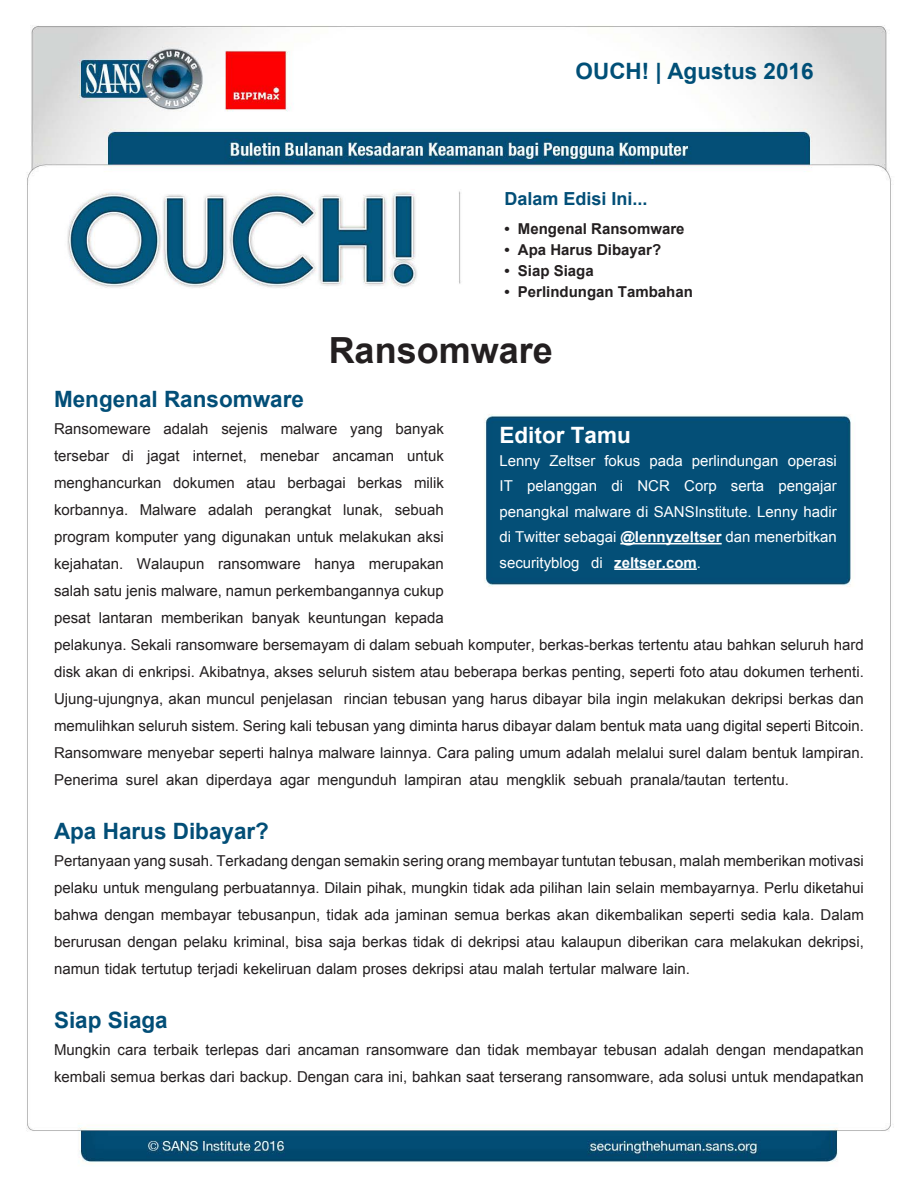
<style>
.page{position:relative;width:918px;height:1188px;background:#fff}
.page>*{position:absolute;margin:0;border:0;box-sizing:border-box;transform-origin:0 0}
.t1{font:700 36px "Arial";color:#231f20}
.MainText{font:700 22.5px "Arial";color:#024e77}
.t2{font:700 22.5px "Arial";color:#004f77}
.MainText-2{font:700 22.5px "Arial";color:#fff}
.t3{font:700 18px "Arial";color:#024e77}
.MainText-3{font:15px/27px "Arial";color:#231f20;text-align:justify}
.MainText-4{font:15px "Arial";color:#fff}
.t4{font:700 15px "Arial";color:#231f20}
.MainText-5{font:700 15px "Arial";color:#fff}
.s1{font-weight:700}
.s2{font-weight:400}
</style>
<div class="page">
<img style="left:26px;top:25px;width:865px;height:1139px">
<hr style="left:620px;top:543px;width:102px;height:1px;background:#fff">
<hr style="left:614px;top:568px;width:83px;height:2px;background:#fff">
<p class="t2" style="left:576px;top:56px;width:239px">OUCH! | Agustus 2016</p>
<p class="t3" style="left:504px;top:187px;width:145px">Dalam Edisi Ini...</p>
<p class="t4" style="left:504px;top:219px;width:7px">•</p>
<p class="t4" style="left:518px;top:219px;width:168px">Mengenal Ransomware</p>
<p class="t4" style="left:504px;top:240px;width:7px">•</p>
<p class="t4" style="left:518px;top:240px;width:145px">Apa Harus Dibayar?</p>
<p class="t4" style="left:504px;top:261px;width:7px">•</p>
<p class="t4" style="left:518px;top:261px;width:77px">Siap Siaga</p>
<p class="t4" style="left:504px;top:282px;width:7px">•</p>
<p class="t4" style="left:518px;top:282px;width:177px">Perlindungan Tambahan</p>
<p class="MainText" style="left:54px;top:384px;width:252px">Mengenal Ransomware</p>
<p class="t1" style="left:329px;top:326px;width:226px">Ransomware</p>
<p class="MainText-3" style="left:54px;top:416px;width:98px">Ransomeware</p>
<p class="MainText-3" style="left:164px;top:416px;width:47px">adalah</p>
<p class="MainText-3" style="left:221px;top:416px;width:48px">sejenis</p>
<p class="MainText-3" style="left:281px;top:416px;width:58px">malware</p>
<p class="MainText-3" style="left:350px;top:416px;width:34px">yang</p>
<p class="MainText-3" style="left:396px;top:416px;width:50px">banyak</p>
<p class="MainText-2" style="left:500px;top:420px;width:133px">Editor Tamu</p>
<p class="MainText-3" style="left:54px;top:443px;width:57px">tersebar</p>
<p class="MainText-3" style="left:122px;top:443px;width:13px">di</p>
<p class="MainText-3" style="left:147px;top:443px;width:34px">jagat</p>
<p class="MainText-3" style="left:193px;top:443px;width:56px">internet,</p>
<p class="MainText-3" style="left:260px;top:443px;width:61px">menebar</p>
<p class="MainText-3" style="left:332px;top:443px;width:63px">ancaman</p>
<p class="MainText-3" style="left:407px;top:443px;width:38px">untuk</p>
<p class="MainText-4" style="left:500px;top:450px;width:42px">Lenny</p>
<p class="MainText-4" style="left:549px;top:450px;width:47px">Zeltser</p>
<p class="MainText-4" style="left:604px;top:450px;width:37px">fokus</p>
<p class="MainText-4" style="left:649px;top:450px;width:35px">pada</p>
<p class="MainText-4" style="left:692px;top:450px;width:88px">perlindungan</p>
<p class="MainText-4" style="left:788px;top:450px;width:51px">operasi</p>
<p class="MainText-3" style="left:54px;top:470px;width:109px">menghancurkan</p>
<p class="MainText-3" style="left:173px;top:470px;width:63px">dokumen</p>
<p class="MainText-3" style="left:287px;top:470px;width:60px">berbagai</p>
<p class="MainText-3" style="left:357px;top:470px;width:47px">berkas</p>
<p class="MainText-3" style="left:414px;top:470px;width:31px">milik</p>
<p class="MainText-3" style="left:247px;top:470px;width:31px">atau</p>
<p class="MainText-4" style="left:637px;top:476px;width:34px">NCR</p>
<p class="MainText-4" style="left:684px;top:476px;width:34px">Corp</p>
<p class="MainText-4" style="left:500px;top:476px;width:15px">IT</p>
<p class="MainText-4" style="left:500px;top:501px;width:339px">penangkal malware di SANSInstitute. Lenny hadir</p>
<p class="MainText-4" style="left:500px;top:527px;width:339px">di Twitter sebagai <span class="s1">@lennyzeltser</span> dan menerbitkan</p>
<p class="MainText-5" style="left:614px;top:552px;width:88px">zeltser.com<span class="s2">.</span></p>
<p class="MainText-4" style="left:527px;top:476px;width:72px">pelanggan</p>
<p class="MainText-4" style="left:611px;top:476px;width:13px">di</p>
<p class="MainText-4" style="left:779px;top:476px;width:60px">pengajar</p>
<p class="MainText-4" style="left:731px;top:476px;width:35px">serta</p>
<p class="MainText-3" style="left:54px;top:497px;width:76px">korbannya.</p>
<p class="MainText-3" style="left:54px;top:524px;width:391px">program komputer yang digunakan untuk melakukan aksi</p>
<p class="MainText-3" style="left:369px;top:551px;width:77px">merupakan</p>
<p class="MainText-3" style="left:140px;top:497px;width:58px">Malware</p>
<p class="MainText-3" style="left:208px;top:497px;width:47px">adalah</p>
<p class="MainText-3" style="left:265px;top:497px;width:68px">perangkat</p>
<p class="MainText-3" style="left:343px;top:497px;width:42px">lunak,</p>
<p class="MainText-3" style="left:395px;top:497px;width:51px">sebuah</p>
<p class="MainText-4" style="left:500px;top:552px;width:82px">securityblog</p>
<p class="MainText-4" style="left:591px;top:552px;width:13px">di</p>
<p class="MainText-3" style="left:54px;top:551px;width:71px">kejahatan.</p>
<p class="MainText-3" style="left:54px;top:578px;width:391px">salah satu jenis malware, namun perkembangannya cukup</p>
<p class="MainText-3" style="left:395px;top:605px;width:51px">kepada</p>
<p class="MainText-3" style="left:137px;top:551px;width:69px">Walaupun</p>
<p class="MainText-3" style="left:314px;top:551px;width:42px">hanya</p>
<p class="MainText-3" style="left:218px;top:551px;width:84px">ransomware</p>
<p class="MainText-3" style="left:99px;top:605px;width:56px">lantaran</p>
<p class="MainText-3" style="left:161px;top:605px;width:84px">memberikan</p>
<p class="MainText-3" style="left:252px;top:605px;width:50px">banyak</p>
<p class="MainText-3" style="left:308px;top:605px;width:80px">keuntungan</p>
<p class="MainText-3" style="left:54px;top:605px;width:38px">pesat</p>
<p class="MainText-3" style="left:54px;top:632px;width:811px">pelakunya. Sekali ransomware bersemayam di dalam sebuah komputer, berkas-berkas tertentu atau bahkan seluruh hard</p>
<p class="MainText-3" style="left:54px;top:659px;width:811px">disk akan di enkripsi. Akibatnya, akses seluruh sistem atau beberapa berkas penting, seperti foto atau dokumen terhenti.</p>
<p class="MainText-3" style="left:344px;top:686px;width:522px">rincian tebusan yang harus dibayar bila ingin melakukan dekripsi berkas dan</p>
<p class="MainText-3" style="left:54px;top:686px;width:280px">Ujung-ujungnya, akan muncul penjelasan</p>
<p class="MainText-3" style="left:54px;top:713px;width:811px">memulihkan seluruh sistem. Sering kali tebusan yang diminta harus dibayar dalam bentuk mata uang digital seperti Bitcoin.</p>
<p class="MainText-3" style="left:54px;top:740px;width:811px">Ransomware menyebar seperti halnya malware lainnya. Cara paling umum adalah melalui surel dalam bentuk lampiran.</p>
<p class="MainText-3" style="left:734px;top:767px;width:57px">tertentu.</p>
<p class="MainText-3" style="left:630px;top:767px;width:97px">pranala/tautan</p>
<p class="MainText-3" style="left:54px;top:767px;width:66px">Penerima</p>
<p class="MainText" style="left:54px;top:816px;width:217px">Apa Harus Dibayar?</p>
<p class="MainText-3" style="left:54px;top:848px;width:811px">Pertanyaan yang susah. Terkadang dengan semakin sering orang membayar tuntutan tebusan, malah memberikan motivasi pelaku untuk mengulang perbuatannya. Dilain pihak, mungkin tidak ada pilihan lain selain membayarnya. Perlu diketahui bahwa dengan membayar tebusanpun, tidak ada jaminan semua berkas akan dikembalikan seperti sedia kala. Dalam berurusan dengan pelaku kriminal, bisa saja berkas tidak di dekripsi atau kalaupun diberikan cara melakukan dekripsi, namun tidak tertutup terjadi kekeliruan dalam proses dekripsi atau malah tertular malware lain.</p>
<p class="MainText" style="left:54px;top:1005px;width:115px">Siap Siaga</p>
<p class="MainText-3" style="left:773px;top:1037px;width:92px">mendapatkan</p>
<p class="MainText-3" style="left:126px;top:767px;width:34px">surel</p>
<p class="MainText-3" style="left:166px;top:767px;width:34px">akan</p>
<p class="MainText-3" style="left:206px;top:767px;width:67px">diperdaya</p>
<p class="MainText-3" style="left:318px;top:767px;width:81px">mengunduh</p>
<p class="MainText-3" style="left:404px;top:767px;width:59px">lampiran</p>
<p class="MainText-3" style="left:507px;top:767px;width:61px">mengklik</p>
<p class="MainText-3" style="left:573px;top:767px;width:51px">sebuah</p>
<p class="MainText-3" style="left:470px;top:767px;width:31px">atau</p>
<p class="MainText-3" style="left:280px;top:767px;width:32px">agar</p>
<p class="MainText-3" style="left:54px;top:1037px;width:811px">Mungkin<br>kembali semua berkas dari backup. Dengan cara ini, bahkan saat terserang ransomware, ada solusi untuk mendapatkan</p>
<p class="MainText-3" style="left:154px;top:1037px;width:47px">terbaik</p>
<p class="MainText-3" style="left:206px;top:1037px;width:55px">terlepas</p>
<p class="MainText-3" style="left:266px;top:1037px;width:27px">dari</p>
<p class="MainText-3" style="left:456px;top:1037px;width:27px">dan</p>
<p class="MainText-3" style="left:488px;top:1037px;width:33px">tidak</p>
<p class="MainText-3" style="left:526px;top:1037px;width:72px">membayar</p>
<p class="MainText-3" style="left:604px;top:1037px;width:55px">tebusan</p>
<p class="MainText-3" style="left:664px;top:1037px;width:47px">adalah</p>
<p class="MainText-3" style="left:716px;top:1037px;width:52px">dengan</p>
<p class="MainText-3" style="left:118px;top:1037px;width:31px">cara</p>
<p class="MainText-3" style="left:298px;top:1037px;width:63px">ancaman</p>
<p class="MainText-3" style="left:366px;top:1037px;width:84px">ransomware</p>
</div>
